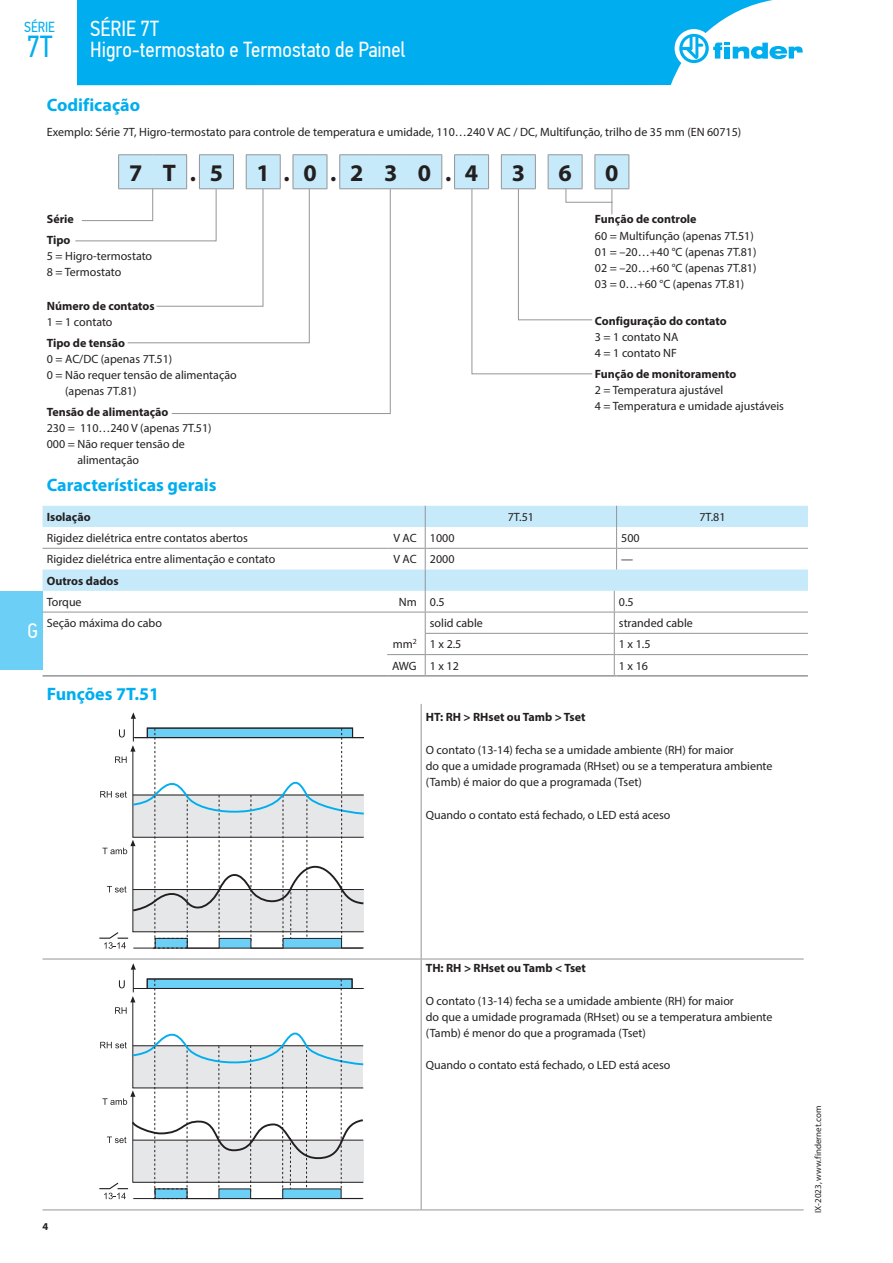
<style>
.page{position:relative;width:893px;height:1263px;background:#fff}
.page>*{position:absolute;margin:0;border:0;box-sizing:border-box;transform-origin:0 0}
.t1{font:30.3px "PF Din Text Cond Pro";color:#00aeef}
.t2{font:700 24px "Myriad Pro";color:#231f20}
.t3{font:21.75px/21px "PF Din Text Cond Pro";color:#fff}
.t4{font:21px "PF Din Text Cond Pro";color:#fff}
.t5{font:700 18px "Myriad Pro";color:#00aeef}
.t6{font:14.55px "PF Din Text Cond Pro";color:#00aeef}
.t7{font:12px/16.2px "Myriad Pro";color:#231f20}
.t8{font:700 12px/20.4px "Myriad Pro";color:#231f20}
.t9{font:700 10.5px "Myriad Pro";color:#231f20}
.t10{font:9px "Myriad Pro";color:#231f20}
</style>
<div class="page">
<div style="left:0;top:591px;width:43px;height:79px;background:#6bcff6"></div>
<svg style="left:43px;top:506px;width:765px;height:85px"></svg>
<hr style="left:43px;top:612px;width:344px;height:1px;background:#939598">
<hr style="left:387px;top:612px;width:38px;height:1px;background:#939598">
<hr style="left:425px;top:612px;width:189px;height:1px;background:#939598">
<hr style="left:617px;top:612px;width:191px;height:1px;background:#939598">
<hr style="left:425px;top:633px;width:189px;height:1px;background:#939598">
<hr style="left:617px;top:633px;width:191px;height:1px;background:#939598">
<hr style="left:43px;top:675px;width:344px;height:2px;background:#939598">
<hr style="left:387px;top:675px;width:38px;height:2px;background:#939598">
<hr style="left:425px;top:675px;width:189px;height:2px;background:#939598">
<hr style="left:617px;top:675px;width:191px;height:2px;background:#939598">
<hr style="left:43px;top:548px;width:344px;height:1px;background:#939598">
<hr style="left:387px;top:548px;width:38px;height:1px;background:#939598">
<hr style="left:425px;top:548px;width:189px;height:1px;background:#939598">
<hr style="left:617px;top:548px;width:191px;height:1px;background:#939598">
<hr style="left:387px;top:654px;width:38px;height:1px;background:#939598">
<hr style="left:425px;top:654px;width:189px;height:1px;background:#939598">
<hr style="left:617px;top:654px;width:191px;height:1px;background:#939598">
<svg style="left:614px;top:506px;width:3px;height:63px"></svg>
<svg style="left:425px;top:506px;width:1px;height:169px"></svg>
<svg style="left:614px;top:591px;width:3px;height:86px"></svg>
<hr style="left:421px;top:959px;width:383px;height:1px;background:#939598">
<hr style="left:421px;top:1209px;width:383px;height:1px;background:#939598">
<hr style="left:421px;top:704px;width:1px;height:255px;background:#939598">
<hr style="left:43px;top:959px;width:378px;height:1px;background:#939598">
<hr style="left:421px;top:959px;width:1px;height:250px;background:#939598">
<hr style="left:43px;top:1209px;width:378px;height:1px;background:#939598">
<svg style="left:99px;top:712px;width:265px;height:237px"></svg>
<svg style="left:99px;top:963px;width:265px;height:236px"></svg>
<svg style="left:171px;top:375px;width:220px;height:39px"></svg>
<svg style="left:75px;top:154px;width:554px;height:221px"></svg>
<div style="left:77px;top:0;width:696px;height:85px;background:#00aeef"></div>
<div style="left:675px;top:29px;width:38px;height:39px;background:#fff;border-radius:50%"></div>
<svg style="left:679px;top:34px;width:124px;height:29px"></svg>
<p class="t6" style="left:24px;top:19px;width:32px">SÉRIE</p>
<h1 class="t1" style="left:27px;top:28px;width:27px">7T</h1>
<h3 class="t3" style="left:90px;top:18px;width:317px">SÉRIE 7T<br>Higro-termostato e Termostato de Painel</h3>
<h3 class="t4" style="left:28px;top:619px;width:12px">G</h3>
<h3 class="t5" style="left:47px;top:93px;width:95px">Codificação</h3>
<p class="t7" style="left:47px;top:124px;width:696px">Exemplo: Série 7T, Higro-termostato para controle de temperatura e umidade, 110…240 V AC / DC, Multifunção, trilho de 35 mm (EN 60715)</p>
<h2 class="t2" style="left:129px;top:157px;width:95px">7 T.5</h2>
<h2 class="t2" style="left:257px;top:157px;width:223px">1.0.2 3 0.4</h2>
<h2 class="t2" style="left:512px;top:157px;width:15px">3</h2>
<h2 class="t2" style="left:558px;top:157px;width:15px">6</h2>
<h2 class="t2" style="left:605px;top:157px;width:15px">0</h2>
<p class="t8" style="left:47px;top:209px;width:29px">Série<br>Tipo</p>
<p class="t7" style="left:47px;top:248px;width:107px">5 = Higro-termostato<br>8 = Termostato</p>
<p class="t8" style="left:47px;top:295px;width:109px">Número de contatos</p>
<p class="t7" style="left:47px;top:314px;width:67px">1 = 1 contato</p>
<p class="t8" style="left:47px;top:332px;width:80px">Tipo de tensão</p>
<p class="t7" style="left:47px;top:351px;width:127px">0 = AC/DC (apenas 7T.51)</p>
<p class="t7" style="left:47px;top:367px;width:191px">0 = Não requer tensão de alimentação</p>
<p class="t7" style="left:65px;top:383px;width:73px">(apenas 7T.81)</p>
<p class="t8" style="left:47px;top:401px;width:123px">Tensão de alimentação</p>
<p class="t7" style="left:47px;top:420px;width:166px">230 = 110…240 V (apenas 7T.51)</p>
<p class="t7" style="left:47px;top:436px;width:140px">000 = Não requer tensão de</p>
<p class="t7" style="left:77px;top:452px;width:63px">alimentação</p>
<p class="t8" style="left:595px;top:209px;width:103px">Função de controle</p>
<p class="t7" style="left:595px;top:227px;width:163px">60 = Multifunção (apenas 7T.51)<br>01 = –20…+40 °C (apenas 7T.81)<br>02 = –20…+60 °C (apenas 7T.81)<br>03 = 0…+60 °C (apenas 7T.81)</p>
<p class="t8" style="left:595px;top:310px;width:133px">Configuração do contato</p>
<p class="t7" style="left:595px;top:329px;width:85px">3 = 1 contato NA<br>4 = 1 contato NF</p>
<p class="t8" style="left:595px;top:363px;width:143px">Função de monitoramento</p>
<p class="t7" style="left:595px;top:381px;width:191px">2 = Temperatura ajustável<br>4 = Temperatura e umidade ajustáveis</p>
<h3 class="t5" style="left:47px;top:473px;width:171px">Características gerais</h3>
<p class="t8" style="left:47px;top:506px;width:45px">Isolação</p>
<p class="t7" style="left:508px;top:509px;width:28px">7T.51</p>
<p class="t7" style="left:699px;top:509px;width:28px">7T.81</p>
<p class="t7" style="left:47px;top:530px;width:203px">Rigidez dielétrica entre contatos abertos</p>
<p class="t7" style="left:393px;top:530px;width:63px">V AC 1000</p>
<p class="t7" style="left:621px;top:530px;width:20px">500</p>
<p class="t7" style="left:47px;top:551px;width:230px">Rigidez dielétrica entre alimentação e contato</p>
<p class="t7" style="left:393px;top:551px;width:63px">V AC 2000</p>
<p class="t7" style="left:621px;top:551px;width:13px">—</p>
<p class="t8" style="left:47px;top:570px;width:73px">Outros dados</p>
<p class="t7" style="left:47px;top:594px;width:36px">Torque</p>
<p class="t7" style="left:399px;top:594px;width:47px">Nm 0.5</p>
<p class="t7" style="left:619px;top:594px;width:16px">0.5</p>
<p class="t7" style="left:47px;top:615px;width:117px">Seção máxima do cabo</p>
<p class="t7" style="left:430px;top:615px;width:55px">solid cable</p>
<p class="t7" style="left:619px;top:615px;width:75px">stranded cable</p>
<p class="t7" style="left:393px;top:636px;width:70px">mm<sup>2</sup> 1 x 2.5</p>
<p class="t7" style="left:619px;top:636px;width:33px">1 x 1.5</p>
<p class="t7" style="left:392px;top:657px;width:68px">AWG 1 x 12</p>
<p class="t7" style="left:619px;top:657px;width:31px">1 x 16</p>
<h3 class="t5" style="left:47px;top:682px;width:114px">Funções 7T.51</h3>
<p class="t8" style="left:426px;top:707px;width:161px">HT: RH &gt; RHset ou Tamb &gt; Tset</p>
<p class="t7" style="left:426px;top:741px;width:348px">O contato (13-14) fecha se a umidade ambiente (RH) for maior<br>do que a umidade programada (RHset) ou se a temperatura ambiente (Tamb) é maior do que a programada (Tset)</p>
<p class="t7" style="left:426px;top:806px;width:246px">Quando o contato está fechado, o LED está aceso</p>
<p class="t9" style="left:43px;top:1219px;width:7px">4</p>
<p class="t8" style="left:426px;top:958px;width:162px">TH: RH &gt; RHset ou Tamb &lt; Tset</p>
<p class="t7" style="left:426px;top:992px;width:348px">O contato (13-14) fecha se a umidade ambiente (RH) for maior<br>do que a umidade programada (RHset) ou se a temperatura ambiente (Tamb) é menor do que a programada (Tset)</p>
<p class="t7" style="left:426px;top:1057px;width:246px">Quando o contato está fechado, o LED está aceso</p>
<p class="t10" style="left:812px;top:1213px;width:108px;rotate:-90deg">IX-2023, www.findernet.com</p>
</div>
